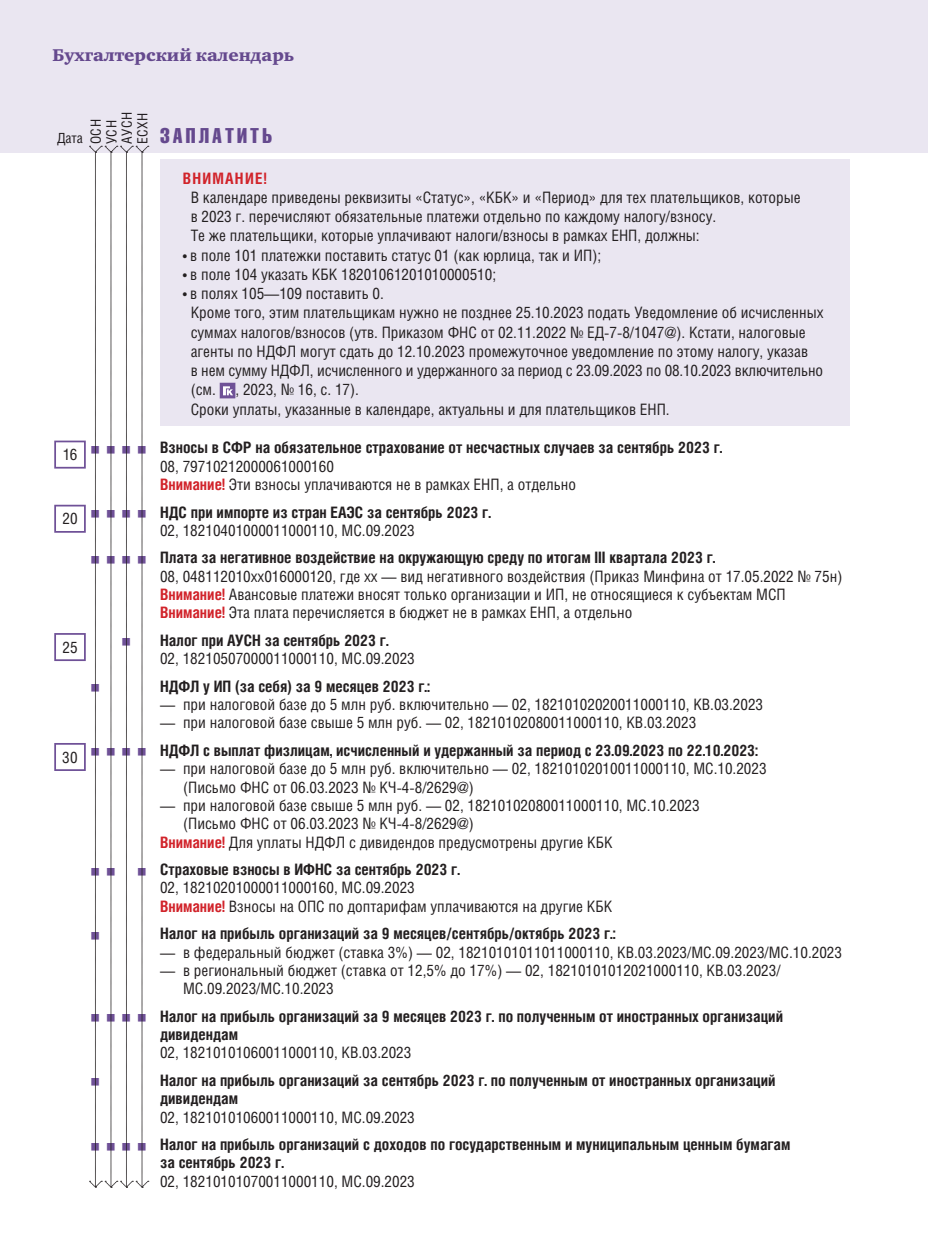
<style>
.page{position:relative;width:928px;height:1260px;background:#fff}
.page>*{position:absolute;margin:0;border:0;box-sizing:border-box;transform-origin:0 0}
.t1{font:21px "Helios Compressed";letter-spacing:.15em;color:#6f5197}
.t2{font:17.5px "Charter Black ITCC";color:#6f5197}
.cal_table___body{font:15.75px/18.4px "Helios Cond";color:#231f20}
.cal___att{font:15.75px/19.2px "Helios Cond";color:#231f20}
.cal_table___hdg{font:700 15.75px/18.4px "Helios Cond";color:#231f20}
.cal___att-2{font:700 15.75px "Helios Cond";letter-spacing:.08em;color:#d1232a}
.cal_table___data{font:15.75px "Helios Cond";letter-spacing:.015em;color:#231f20}
.t3{font:14px "Helios Cond";letter-spacing:.05em;color:#231f20}
.s1{font-weight:700;color:#d1232a}
</style>
<div class="page">
<div style="left:160px;top:159px;width:689px;height:267px;background:#eae6f1"></div>
<svg style="left:220px;top:383px;width:15px;height:15px"></svg>
<div style="left:54px;top:441px;width:32px;height:28px;border:2px solid #6f5197"></div>
<div style="left:54px;top:505px;width:32px;height:28px;border:2px solid #6f5197"></div>
<div style="left:54px;top:633px;width:32px;height:28px;border:2px solid #6f5197"></div>
<div style="left:54px;top:743px;width:32px;height:28px;border:2px solid #6f5197"></div>
<div style="left:0;top:0;width:928px;height:152px;background:#eae6f1"></div>
<svg style="left:90px;top:146px;width:59px;height:1042px"></svg>
<p class="t2" style="left:52px;top:46px;width:243px">Бухгалтерский календарь</p>
<p class="t3" style="left:87px;top:144px;width:27px;rotate:-90deg">ОСН</p>
<p class="t3" style="left:103px;top:144px;width:26px;rotate:-90deg">УСН</p>
<p class="t3" style="left:118px;top:144px;width:34px;rotate:-90deg">АУСН</p>
<p class="t3" style="left:134px;top:144px;width:34px;rotate:-90deg">ЕСХН</p>
<p class="t3" style="left:57px;top:130px;width:27px">Дата</p>
<p class="t1" style="left:160px;top:124px;width:113px">ЗАПЛАТИТЬ</p>
<p class="cal___att-2" style="left:183px;top:169px;width:85px">ВНИМАНИЕ!</p>
<p class="cal___att" style="left:191px;top:187px;width:611px">В календаре приведены реквизиты «Статус», «КБК» и «Период» для тех плательщиков, которые в 2023 г. перечисляют обязательные платежи отдельно по каждому налогу/взносу.</p>
<p class="cal___att" style="left:191px;top:226px;width:510px">Те же плательщики, которые уплачивают налоги/взносы в рамках ЕНП, должны:</p>
<p class="cal___att" style="left:183px;top:245px;width:420px">• в поле 101 платежки поставить статус 01 (как юрлица, так и ИП);</p>
<p class="cal___att" style="left:183px;top:264px;width:315px">• в поле 104 указать КБК 18201061201010000510;</p>
<p class="cal___att" style="left:183px;top:284px;width:203px">• в полях 105—109 поставить 0.</p>
<p class="cal___att" style="left:191px;top:303px;width:634px">Кроме того, этим плательщикам нужно не позднее 25.10.2023 подать Уведомление об исчисленных суммах налогов/взносов (утв. Приказом ФНС от 02.11.2022 № ЕД-7-8/1047@). Кстати, налоговые агенты по НДФЛ могут сдать до 12.10.2023 промежуточное уведомление по этому налогу, указав<br>в нем сумму НДФЛ, исчисленного и удержанного за период с 23.09.2023 по 08.10.2023 включительно (см. , 2023, № 16, с. 17).</p>
<p class="cal___att" style="left:191px;top:399px;width:480px">Сроки уплаты, указанные в календаре, актуальны и для плательщиков ЕНП.</p>
<p class="cal_table___data" style="left:63px;top:445px;width:16px">16</p>
<p class="cal_table___hdg" style="left:160px;top:438px;width:564px">Взносы в СФР на обязательное страхование от несчастных случаев за сентябрь 2023 г.</p>
<p class="cal_table___body" style="left:160px;top:457px;width:175px">08, 79710212000061000160</p>
<p class="cal_table___body" style="left:160px;top:475px;width:417px"><span class="s1">Внимание!</span> Эти взносы уплачиваются не в рамках ЕНП, а отдельно</p>
<p class="cal_table___data" style="left:62px;top:509px;width:17px">20</p>
<p class="cal_table___hdg" style="left:160px;top:502px;width:332px">НДС при импорте из стран ЕАЭС за сентябрь 2023 г.</p>
<p class="cal_table___body" style="left:160px;top:521px;width:256px">02, 18210401000011000110, МС.09.2023</p>
<p class="cal_table___hdg" style="left:160px;top:548px;width:557px">Плата за негативное воздействие на окружающую среду по итогам III квартала 2023 г.</p>
<p class="cal_table___body" style="left:160px;top:567px;width:684px">08, 048112010хх016000120, где хх — вид негативного воздействия (Приказ Минфина от 17.05.2022 № 75н)</p>
<p class="cal_table___body" style="left:160px;top:585px;width:627px"><span class="s1">Внимание!</span> Авансовые платежи вносят только организации и ИП, не относящиеся к субъектам МСП</p>
<p class="cal_table___body" style="left:160px;top:603px;width:474px"><span class="s1">Внимание!</span> Эта плата перечисляется в бюджет не в рамках ЕНП, а отдельно</p>
<p class="cal_table___data" style="left:62px;top:638px;width:17px">25</p>
<p class="cal_table___hdg" style="left:160px;top:631px;width:230px">Налог при АУСН за сентябрь 2023 г.</p>
<p class="cal_table___body" style="left:160px;top:649px;width:256px">02, 18210507000011000110, МС.09.2023</p>
<p class="cal_table___hdg" style="left:160px;top:676px;width:272px">НДФЛ у ИП (за себя) за 9 месяцев 2023 г.:</p>
<p class="cal_table___body" style="left:160px;top:695px;width:604px">— при налоговой базе до 5 млн руб. включительно — 02, 18210102020011000110, КВ.03.2023</p>
<p class="cal_table___body" style="left:160px;top:713px;width:538px">— при налоговой базе свыше 5 млн руб. — 02, 18210102080011000110, КВ.03.2023</p>
<p class="cal_table___data" style="left:62px;top:748px;width:17px">30</p>
<p class="cal_table___hdg" style="left:160px;top:741px;width:599px">НДФЛ с выплат физлицам, исчисленный и удержанный за период с 23.09.2023 по 22.10.2023:</p>
<p class="cal_table___body" style="left:183px;top:759px;width:585px;text-indent:-23px">— при налоговой базе до 5 млн руб. включительно — 02, 18210102010011000110, МС.10.2023 (Письмо ФНС от 06.03.2023 № КЧ-4-8/2629@)</p>
<p class="cal_table___body" style="left:183px;top:796px;width:518px;text-indent:-23px">— при налоговой базе свыше 5 млн руб. — 02, 18210102080011000110, МС.10.2023 (Письмо ФНС от 06.03.2023 № КЧ-4-8/2629@)</p>
<p class="cal_table___body" style="left:160px;top:833px;width:454px"><span class="s1">Внимание!</span> Для уплаты НДФЛ с дивидендов предусмотрены другие КБК</p>
<p class="cal_table___hdg" style="left:160px;top:860px;width:301px">Страховые взносы в ИФНС за сентябрь 2023 г.</p>
<p class="cal_table___body" style="left:160px;top:878px;width:256px">02, 18210201000011000160, МС.09.2023</p>
<p class="cal_table___body" style="left:160px;top:897px;width:454px"><span class="s1">Внимание!</span> Взносы на ОПС по доптарифам уплачиваются на другие КБК</p>
<p class="cal_table___hdg" style="left:160px;top:924px;width:457px">Налог на прибыль организаций за 9 месяцев/сентябрь/октябрь 2023 г.:</p>
<p class="cal_table___body" style="left:160px;top:942px;width:683px">— в федеральный бюджет (ставка 3%) — 02, 18210101011011000110, КВ.03.2023/МС.09.2023/МС.10.2023</p>
<p class="cal_table___body" style="left:183px;top:961px;width:599px;text-indent:-23px">— в региональный бюджет (ставка от 12,5% до 17%) — 02, 18210101012021000110, КВ.03.2023/<br>МС.09.2023/МС.10.2023</p>
<p class="cal_table___hdg" style="left:160px;top:1007px;width:624px">Налог на прибыль организаций за 9 месяцев 2023 г. по полученным от иностранных организаций дивидендам</p>
<p class="cal_table___body" style="left:160px;top:1043px;width:253px">02, 18210101060011000110, КВ.03.2023</p>
<p class="cal_table___hdg" style="left:160px;top:1071px;width:617px">Налог на прибыль организаций за сентябрь 2023 г. по полученным от иностранных организаций дивидендам</p>
<p class="cal_table___body" style="left:160px;top:1108px;width:256px">02, 18210101060011000110, МС.09.2023</p>
<p class="cal_table___hdg" style="left:160px;top:1135px;width:632px">Налог на прибыль организаций с доходов по государственным и муниципальным ценным бумагам за сентябрь 2023 г.</p>
<p class="cal_table___body" style="left:160px;top:1172px;width:256px">02, 18210101070011000110, МС.09.2023</p>
</div>
